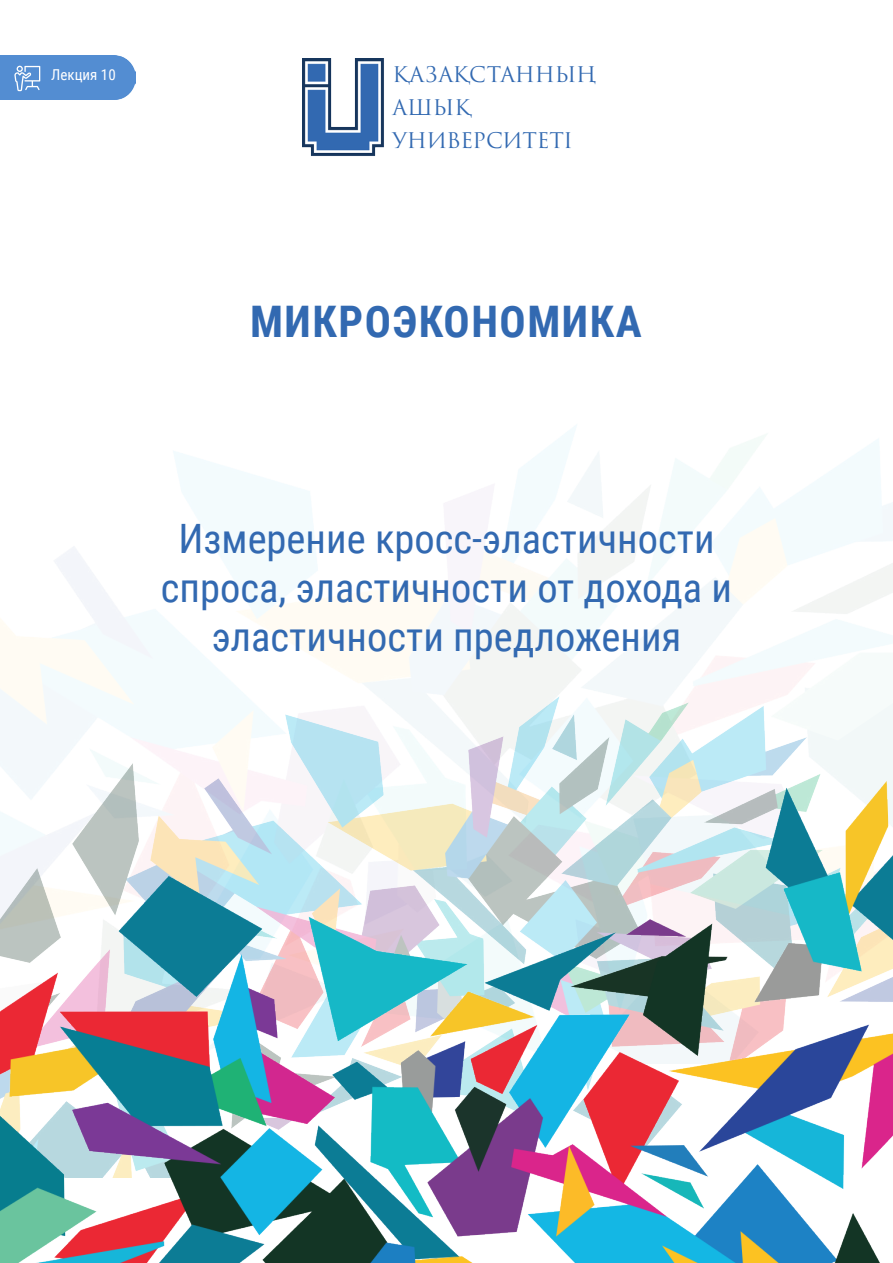
<style>
.page{position:relative;width:893px;height:1263px;background:#fff}
.page>*{position:absolute;margin:0;border:0;box-sizing:border-box;transform-origin:0 0}
.t1{font:700 43.5px "Roboto Condensed";letter-spacing:.035em;color:#3269b1}
.t2{font:40.5px/48.6px "Roboto Condensed";color:#3269b1;text-align:center}
.t3{font:21px "Trajan Pro 3";letter-spacing:-.01em;color:#3269b1}
.t4{font:15px "Roboto Condensed";color:#fff}
</style>
<div class="page">
<img style="left:0;top:425px;width:893px;height:638px">
<img style="left:302px;top:58px;width:82px;height:98px">
<img style="left:0;top:696px;width:892px;height:33px">
<img style="left:0;top:729px;width:892px;height:534px">
<div style="left:0;top:55px;width:136px;height:45px;background:#538dd2"></div>
<svg style="left:14px;top:66px;width:26px;height:25px"></svg>
<p class="t4" style="left:51px;top:64px;width:66px">Лекция 10</p>
<p class="t3" style="left:393px;top:60px;width:205px">ҚАЗАҚСТАННЫҢ</p>
<p class="t3" style="left:393px;top:93px;width:80px">АШЫҚ</p>
<p class="t3" style="left:393px;top:126px;width:182px">УНИВЕРСИТЕТІ</p>
<p class="t1" style="left:250px;top:291px;width:393px">МИКРОЭКОНОМИКА</p>
<p class="t2" style="left:161px;top:513px;width:573px">Измерение кросс-эластичности спроса, эластичности от дохода и эластичности предложения</p>
</div>
